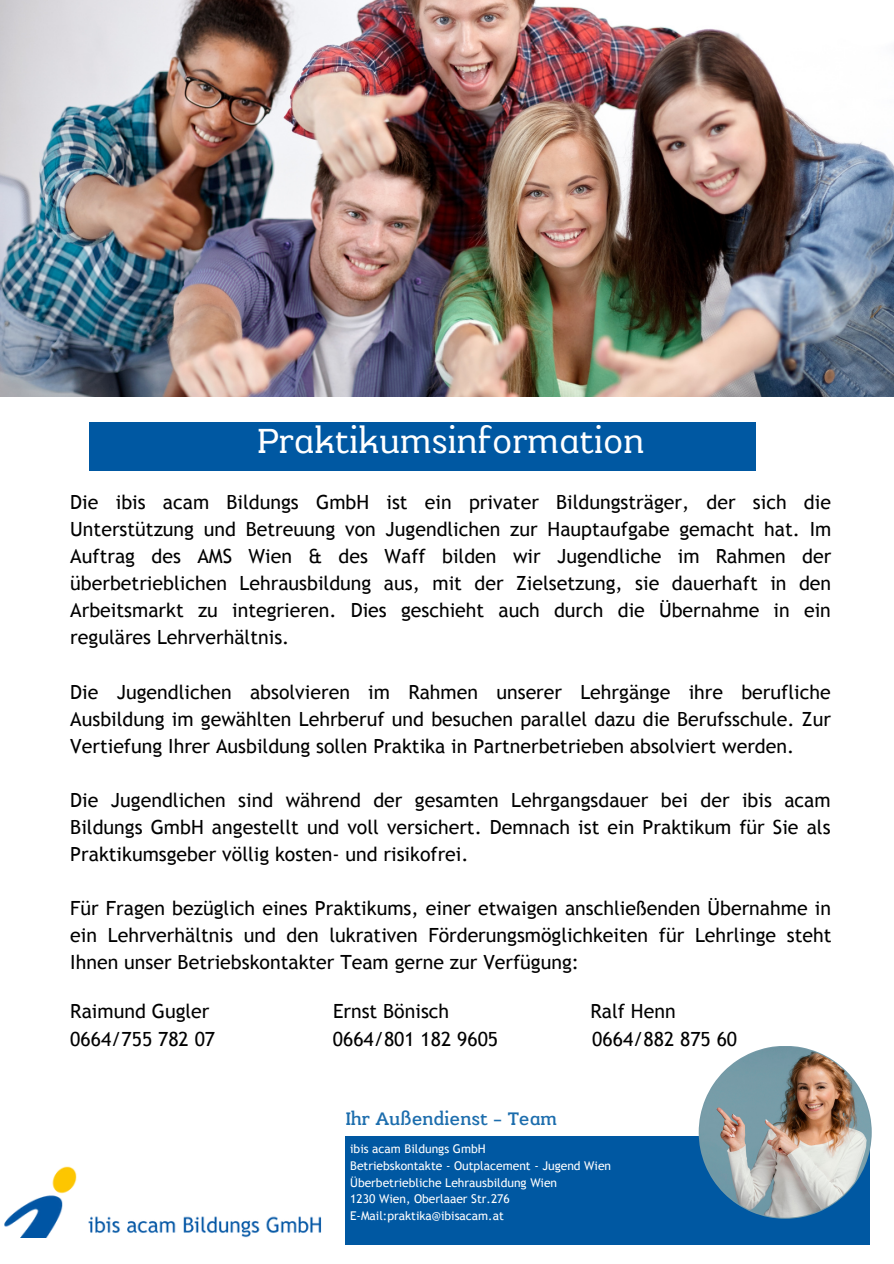
<style>
.page{position:relative;width:894px;height:1264px;background:#fff}
.page>*{position:absolute;margin:0;border:0;box-sizing:border-box;transform-origin:0 0}
.t1{font:37.65px "Kulachat Slab";color:#fff}
.t2{font:19.5px/27px "Trebuchet MS";color:#000;text-align:justify}
.t3{font:500 19.5px "Kulachat Slab";color:#1c6dad}
.t4{font:12px/17px "Trebuchet MS";color:#fff}
</style>
<div class="page">
<div style="left:89px;top:422px;width:666px;height:49px;background:#0058a2"></div>
<div style="left:345px;top:1135px;width:524px;height:109px;background:#0058a2"></div>
<img style="left:699px;top:1046px;width:171px;height:171px">
<img style="left:4px;top:1166px;width:318px;height:70px">
<img style="left:0;top:0;width:893px;height:396px">
<h1 class="t1" style="left:257px;top:418px;width:388px">Praktikumsinformation</h1>
<p class="t2" style="left:70px;top:489px;width:762px">Die ibis acam Bildungs GmbH ist ein privater Bildungsträger, der sich die Unterstützung und Betreuung von Jugendlichen zur Hauptaufgabe gemacht hat. Im Auftrag des AMS Wien &amp; des Waff bilden wir Jugendliche im Rahmen der überbetrieblichen Lehrausbildung aus, mit der Zielsetzung, sie dauerhaft in den Arbeitsmarkt zu integrieren. Dies geschieht auch durch die Übernahme in ein reguläres Lehrverhältnis.</p>
<p class="t2" style="left:70px;top:678px;width:761px">Die Jugendlichen absolvieren im Rahmen unserer Lehrgänge ihre berufliche Ausbildung im gewählten Lehrberuf und besuchen parallel dazu die Berufsschule. Zur Vertiefung Ihrer Ausbildung sollen Praktika in Partnerbetrieben absolviert werden.</p>
<p class="t2" style="left:70px;top:786px;width:761px">Die Jugendlichen sind während der gesamten Lehrgangsdauer bei der ibis acam Bildungs GmbH angestellt und voll versichert. Demnach ist ein Praktikum für Sie als Praktikumsgeber völlig kosten- und risikofrei.</p>
<p class="t2" style="left:70px;top:894px;width:762px">Für Fragen bezüglich eines Praktikums, einer etwaigen anschließenden Übernahme in ein Lehrverhältnis und den lukrativen Förderungsmöglichkeiten für Lehrlinge steht Ihnen unser Betriebskontakter Team gerne zur Verfügung:</p>
<p class="t2" style="left:70px;top:998px;width:141px">Raimund Gugler</p>
<p class="t2" style="left:333px;top:998px;width:118px">Ernst Bönisch</p>
<p class="t2" style="left:590px;top:998px;width:87px">Ralf Henn</p>
<p class="t2" style="left:70px;top:1025px;width:146px">0664/755 782 07</p>
<p class="t2" style="left:333px;top:1025px;width:167px">0664/801 182 9605</p>
<p class="t2" style="left:592px;top:1025px;width:146px">0664/882 875 60</p>
<p class="t3" style="left:345px;top:1107px;width:213px">Ihr Außendienst - Team</p>
<p class="t4" style="left:350px;top:1139px;width:262px">ibis acam Bildungs GmbH<br>Betriebskontakte - Outplacement - Jugend Wien Überbetriebliche Lehrausbildung Wien<br>1230 Wien, Oberlaaer Str.276<br>E-Mail:praktika@ibisacam.at</p>
</div>
